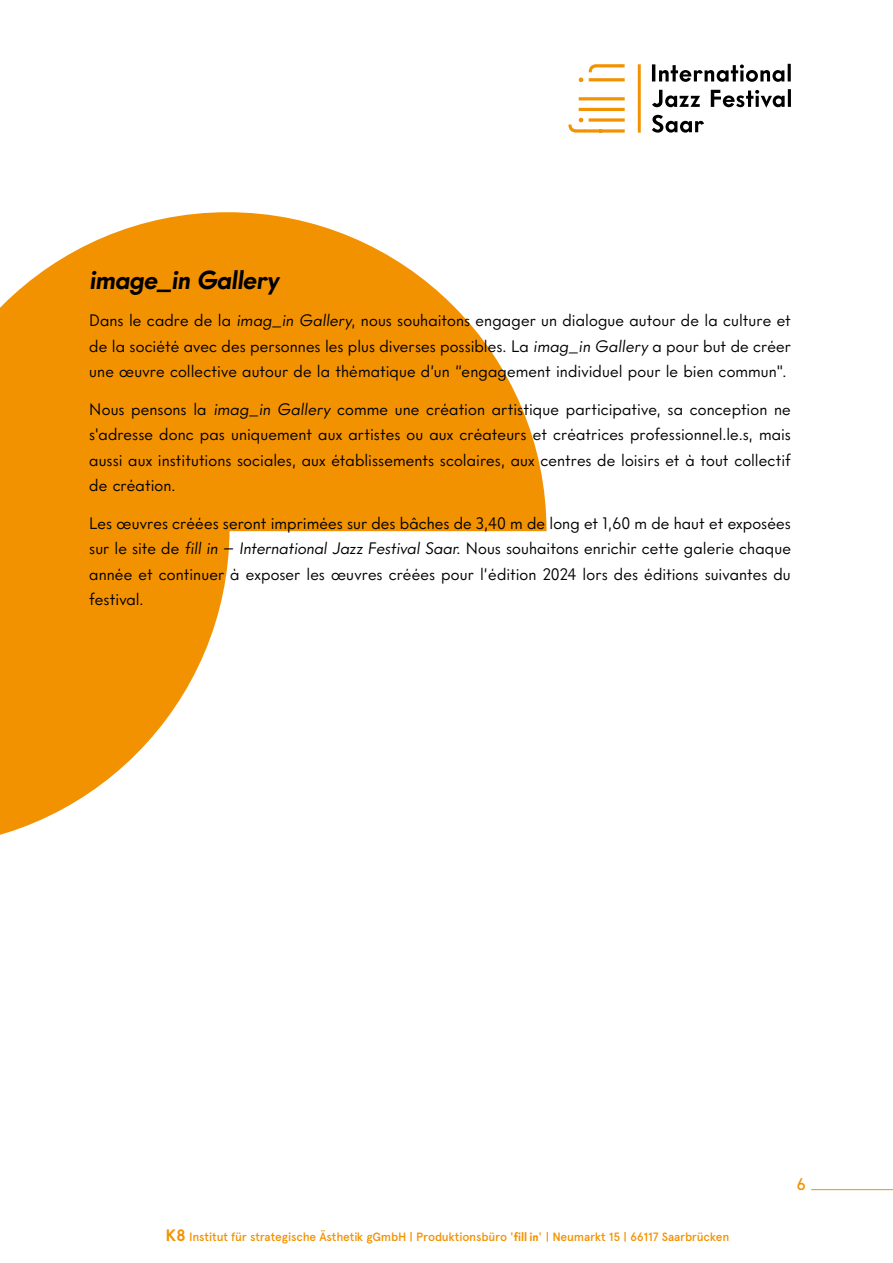
<style>
.page{position:relative;width:893px;height:1263px;background:#fff}
.page>*{position:absolute;margin:0;border:0;box-sizing:border-box;transform-origin:0 0}
.t1{font:700 25.5px "Intervogue";color:#000}
.t2{font:16.5px/25.5px "Intervogue";letter-spacing:.005em;color:#000;text-align:justify}
.t3{font:500 16.5px "Intervogue";color:#f39200}
.t4{font:500 12px "Apercu";letter-spacing:-.01em;color:#f39200}
.s1{font-weight:700;font-size:16.5px}
.s2{font-family:"Intervogue";font-weight:700}
</style>
<div class="page">
<hr style="left:811px;top:1189px;width:82px;height:1px;background:#f39200">
<hr style="left:579px;top:108px;width:46px;height:3px;background:#f39200">
<hr style="left:579px;top:97px;width:46px;height:3px;background:#f39200">
<svg style="left:568px;top:118px;width:57px;height:15px"></svg>
<svg style="left:589px;top:118px;width:36px;height:4px"></svg>
<svg style="left:589px;top:64px;width:36px;height:8px"></svg>
<svg style="left:579px;top:78px;width:4px;height:4px"></svg>
<hr style="left:589px;top:78px;width:36px;height:3px;background:#f39200">
<svg style="left:652px;top:115px;width:52px;height:18px"></svg>
<svg style="left:652px;top:89px;width:139px;height:19px"></svg>
<svg style="left:652px;top:64px;width:139px;height:18px"></svg>
<hr style="left:638px;top:64px;width:3px;height:69px;background:#f39200">
<svg style="left:0;top:531px;width:230px;height:304px;fill:#f39200"></svg>
<svg style="left:0;top:212px;width:546px;height:319px;fill:#f39200"></svg>
<h1 class="t1" style="left:89px;top:264px;width:191px">image_in Gallery</h1>
<p class="t2" style="left:89px;top:308px;width:703px">Dans le cadre de la imag_in Gallery, nous souhaitons engager un dialogue autour de la culture et de la société avec des personnes les plus diverses possibles. La imag_in Gallery a pour but de créer une œuvre collective autour de la thématique d’un “engagement individuel pour le bien commun".</p>
<p class="t2" style="left:89px;top:396px;width:703px">Nous pensons la imag_in Gallery comme une création artistique participative, sa conception ne s'adresse donc pas uniquement aux artistes ou aux créateurs et créatrices professionnel.le.s, mais aussi aux institutions sociales, aux établissements scolaires, aux centres de loisirs et à tout collectif de création.</p>
<p class="t2" style="left:89px;top:510px;width:703px">Les œuvres créées seront imprimées sur des bâches de 3,40 m de long et 1,60 m de haut et exposées sur le site de fill in – International Jazz Festival Saar. Nous souhaitons enrichir cette galerie chaque année et continuer à exposer les œuvres créées pour l’édition 2024 lors des éditions suivantes du festival.</p>
<p class="t4" style="left:166px;top:1230px;width:565px"><span class="s1">K8</span> Institut für strategische Ästhetik gGmbH | Produktionsbüro '<span class="s2">fill in</span>' | Neumarkt 15 | 66117 Saarbrücken</p>
<p class="t3" style="left:797px;top:1174px;width:10px">6</p>
</div>
